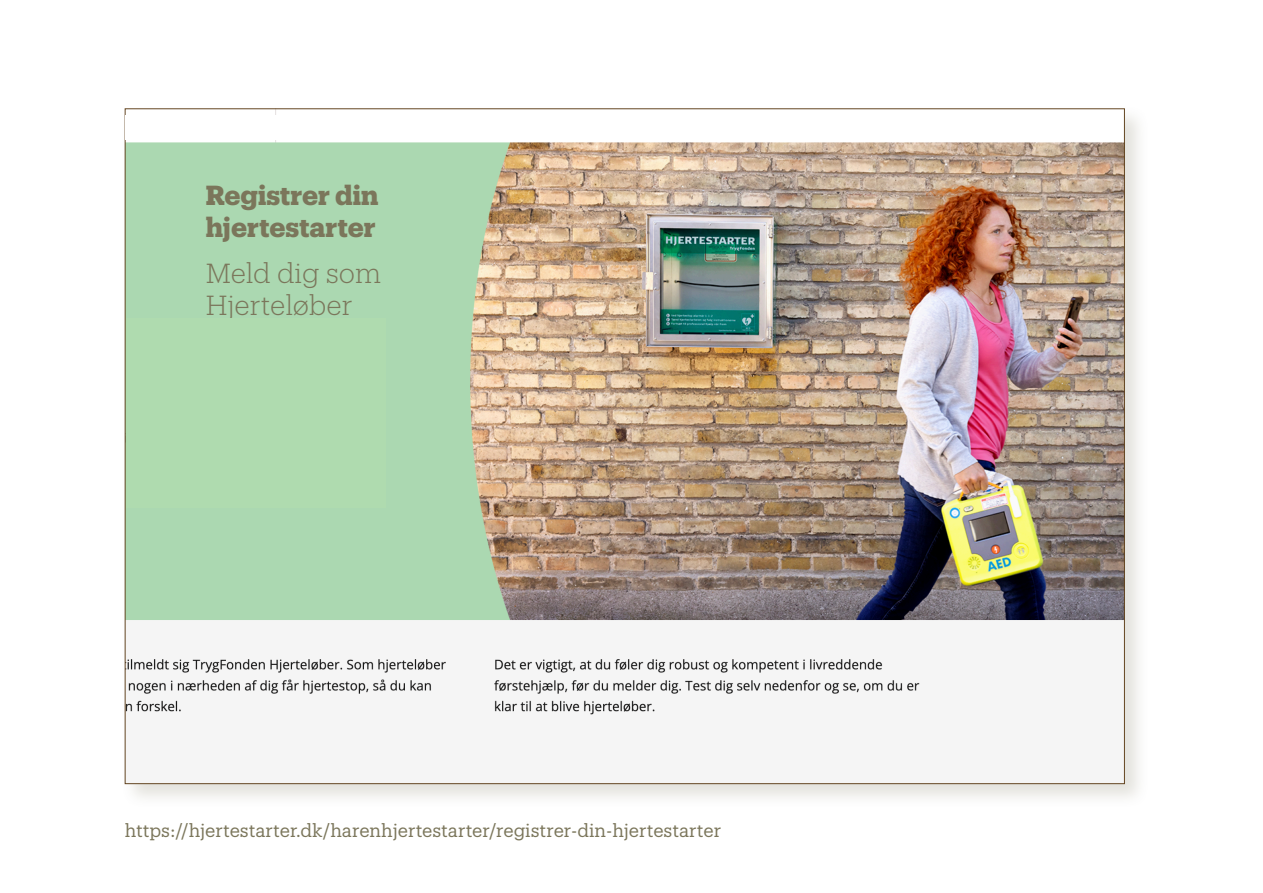
<style>
.page{position:relative;width:1263px;height:893px;background:#fff}
.page>*{position:absolute;margin:0;border:0;box-sizing:border-box;transform-origin:0 0}
.t1{font:700 27px "Produkt";color:#7b765b}
.t2{font:300 27px "Produkt";letter-spacing:-.005em;color:#7b765b}
.t3{font:18px "Produkt";letter-spacing:-.005em;color:#7b765b}
</style>
<div class="page">
<div style="left:121px;top:105px;width:1028px;height:704px;background:#7b765b;opacity:.21"></div>
<img style="left:127px;top:110px;width:996px;height:672px">
<div style="left:126px;top:116px;width:259px;height:24px;background:#fff"></div>
<div style="left:126px;top:318px;width:259px;height:190px;background:#afdbaf"></div>
<p class="t1" style="left:206px;top:176px;width:174px">Registrer din</p>
<p class="t1" style="left:206px;top:208px;width:172px">hjertestarter</p>
<p class="t2" style="left:206px;top:255px;width:177px">Meld dig som</p>
<p class="t2" style="left:206px;top:287px;width:149px">Hjerteløber</p>
<p class="t3" style="left:125px;top:818px;width:598px">https://hjertestarter.dk/harenhjertestarter/registrer-din-hjertestarter</p>
</div>
